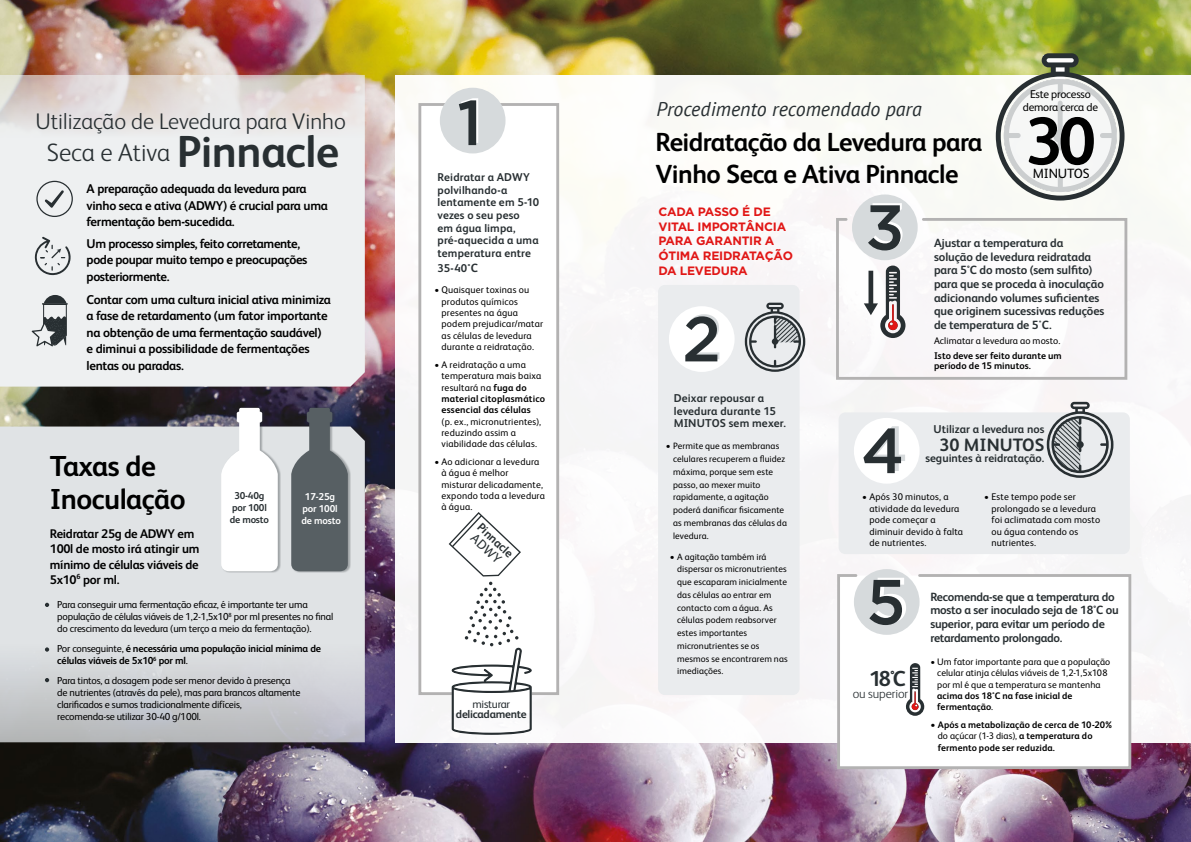
<style>
.page{position:relative;width:1191px;height:842px;background:#fff}
.page>*{position:absolute;margin:0;border:0;box-sizing:border-box;transform-origin:0 0}
.t1{font:700 67.2px "FS Albert";color:#000}
.t2{font:500 63.4px "Gotham";color:#282f32}
.t3{font:700 44.9px "FS Albert";letter-spacing:-.01em;color:#282f32}
.t4{font:700 28.9px/32.5px "FS Albert";letter-spacing:-.02em;color:#000}
.t5{font:700 26.2px/31.1px "FS Albert";letter-spacing:-.02em;color:#000}
.t6{font:300 25.2px "FS Albert";color:#282f32}
.t7{font:300 22.7px "FS Albert";color:#282f32}
.t8{font:700 21.7px "FS Albert";color:#282f32}
.t9{font:italic 20px "PT Sans";color:#282f32}
.t10{font:700 17.9px "FS Albert";color:#282f32}
.t11{font:13.5px "FS Albert";letter-spacing:-.01em;color:#000}
.t12{font:13.2px "FS Albert";color:#282f32}
.t13{font:700 12.7px/16.5px "FS Albert";letter-spacing:-.02em;color:#000}
.t14{font:300 12.7px "FS Albert";letter-spacing:-.01em;color:#282f32}
.t15{font:700 12.6px/15px "FS Albert";letter-spacing:-.02em;color:#000}
.t16{font:700 12.1px/14.8px "Gotham";letter-spacing:-.02em;color:#e11716}
.t17{font:700 12px/13.7px "FS Albert";letter-spacing:-.015em;color:#282f32}
.t18{font:700 11.4px/12.3px "FS Albert";color:#282f32}
.t19{font:700 11.3px/12.7px "FS Albert";letter-spacing:.01em;color:#282f32}
.t20{font:11.3px/13px "FS Albert";letter-spacing:-.02em;color:#000;text-align:center}
.t21{font:700 11.3px "FS Albert";letter-spacing:-.02em;color:#282f32}
.t22{font:11.3px "FS Albert";letter-spacing:-.02em;color:#282f32}
.t23{font:10.2px/12px "FS Albert";letter-spacing:-.02em;color:#000}
.t24{font:700 10.2px/12px "FS Albert";letter-spacing:-.02em;color:#000}
.t25{font:700 10px/11.9px "FS Albert";letter-spacing:-.02em;color:#282f32;text-align:center}
.t26{font:700 10px/11.9px "FS Albert";letter-spacing:-.01em;color:#fff;text-align:center}
.t27{font:9.7px/11.3px "FS Albert";letter-spacing:.015em;color:#000}
.t28{font:700 9.7px/9.9px "FS Albert";letter-spacing:.005em;color:#000}
.t29{font:700 9.5px/11.4px "FS Albert";letter-spacing:.01em;color:#000}
.t30{font:9.5px/11.4px "FS Albert";letter-spacing:.01em;color:#000;text-align:center}
.t31{font:9.2px/12.7px "FS Albert";letter-spacing:.01em;color:#000}
.s1{font-weight:400}
.s2{font-size:12px}
.s3{font-weight:700}
.s4{font-size:9.7px}
.s5{font-weight:400;font-size:10px}
</style>
<div class="page">
<img style="left:0;top:0;width:1191px;height:842px">
<div style="left:394px;top:75px;width:797px;height:667px;background:#f9f9f8"></div>
<svg style="left:0;top:426px;width:365px;height:316px;fill:#e0e3e5"></svg>
<svg style="left:0;top:75px;width:365px;height:312px;fill:#eef0f1"></svg>
<svg style="left:45px;top:603px;width:4px;height:4px"></svg>
<svg style="left:45px;top:647px;width:4px;height:5px"></svg>
<svg style="left:45px;top:678px;width:4px;height:4px"></svg>
<div style="left:36px;top:181px;width:37px;height:36px;border:1px solid #282f32;border-radius:50%"></div>
<svg style="left:45px;top:190px;width:19px;height:18px"></svg>
<svg style="left:30px;top:232px;width:44px;height:47px"></svg>
<hr style="left:42px;top:303px;width:26px;height:2px;background:#282f32">
<svg style="left:32px;top:295px;width:35px;height:52px"></svg>
<div style="left:221px;top:406px;width:60px;height:167px;background:#282f32;opacity:.35"></div>
<svg style="left:221px;top:408px;width:57px;height:163px"></svg>
<div style="left:291px;top:406px;width:60px;height:167px;background:#282f32;opacity:.35"></div>
<svg style="left:291px;top:408px;width:57px;height:163px"></svg>
<svg style="left:418px;top:103px;width:142px;height:592px"></svg>
<div style="left:440px;top:88px;width:65px;height:65px;background:#d6dadc;border-radius:50%"></div>
<svg style="left:445px;top:509px;width:87px;height:226px"></svg>
<svg style="left:835px;top:574px;width:297px;height:196px"></svg>
<div style="left:658px;top:285px;width:141px;height:410px;background:#eaecee;border-radius:7px"></div>
<div style="left:669px;top:306px;width:65px;height:66px;background:#fff;border-radius:50%"></div>
<svg style="left:745px;top:303px;width:60px;height:69px"></svg>
<div style="left:838px;top:412px;width:291px;height:142px;background:#eaecee;border-radius:7px"></div>
<div style="left:854px;top:418px;width:65px;height:66px;background:#fff;border-radius:50%"></div>
<svg style="left:1046px;top:402px;width:67px;height:76px"></svg>
<svg style="left:836px;top:218px;width:292px;height:162px"></svg>
<div style="left:852px;top:194px;width:65px;height:66px;background:#d6dadc;border-radius:50%"></div>
<svg style="left:863px;top:266px;width:42px;height:72px"></svg>
<svg style="left:906px;top:663px;width:18px;height:53px"></svg>
<div style="left:854px;top:569px;width:65px;height:66px;background:#d6dadc;border-radius:50%"></div>
<svg style="left:995px;top:53px;width:129px;height:148px"></svg>
<svg style="left:1003px;top:79px;width:114px;height:113px"></svg>
<h3 class="t7" style="left:35px;top:106px;width:312px">Utilização de Levedura para Vinho</h3>
<h3 class="t6" style="left:47px;top:136px;width:125px">Seca e Ativa</h3>
<h3 class="t13" style="left:87px;top:180px;width:243px">A preparação adequada da levedura para vinho seca e ativa (ADWY) é crucial para uma fermentação bem-sucedida.</h3>
<h3 class="t13" style="left:87px;top:234px;width:222px">Um processo simples, feito corretamente, pode poupar muito tempo e preocupações posteriormente.</h3>
<h3 class="t13" style="left:87px;top:290px;width:246px">Contar com uma cultura inicial ativa minimiza a fase de retardamento (um fator importante na obtenção de uma fermentação saudável) e diminui a possibilidade de fermentações lentas ou paradas.</h3>
<h3 class="t3" style="left:177px;top:121px;width:164px">Pinnacle</h3>
<h3 class="t4" style="left:50px;top:449px;width:137px">Taxas de<br>Inoculação</h3>
<p class="t15" style="left:50px;top:526px;width:151px">Reidratar 25g de ADWY em<br>100l de mosto irá atingir um mínimo de células viáveis de<br>5x10<sup>6</sup> por ml.</p>
<p class="t25" style="left:230px;top:490px;width:41px">30-40g por 100l de mosto</p>
<p class="t26" style="left:301px;top:490px;width:41px">17-25g por 100l de mosto</p>
<p class="t23" style="left:57px;top:598px;width:277px">Para conseguir uma fermentação eficaz, é importante ter uma população de células viáveis de 1,2-1,5x10<sup>8</sup> por ml presentes no final do crescimento da levedura (um terço a meio da fermentação).</p>
<p class="t24" style="left:57px;top:642px;width:265px"><span class="s1">Por conseguinte,</span> é necessária uma população inicial mínima de células viáveis de 5x10<sup>6</sup> por ml<span class="s1">.</span></p>
<p class="t23" style="left:57px;top:674px;width:245px">Para tintos, a dosagem pode ser menor devido à presença de nutrientes (através da pele), mas para brancos altamente clarificados e sumos tradicionalmente difíceis, recomenda-se utilizar 30-40 g/100l.</p>
<h2 class="t2" style="left:457px;top:87px;width:27px">1</h2>
<p class="t19" style="left:437px;top:170px;width:103px">Reidratar a ADWY polvilhando-a lentamente em 5-10 vezes o seu peso<br>em água limpa, pré-aquecida a uma temperatura entre</p>
<p class="t19" style="left:437px;top:261px;width:42px">35-40°<span class="s2">C</span></p>
<p class="t27" style="left:441px;top:284px;width:103px;text-indent:-7px">• Quaisquer toxinas ou produtos químicos presentes na água podem prejudicar/matar as células de levedura durante a reidratação.</p>
<p class="t27" style="left:441px;top:358px;width:105px;text-indent:-7px">• A reidratação a uma temperatura mais baixa resultará na <span class="s3">fuga do material citoplasmático essencial das células</span></p>
<p class="t27" style="left:441px;top:415px;width:101px">(p. ex., micronutrientes), reduzindo assim a viabilidade das células.</p>
<p class="t27" style="left:441px;top:456px;width:105px;text-indent:-7px">• Ao adicionar a levedura à água é melhor misturar delicadamente, expondo toda a levedura à água.</p>
<p class="t17" style="left:484px;top:520px;width:46px;rotate:43deg">Pinnacle</p>
<h3 class="t12" style="left:479px;top:529px;width:38px;rotate:44deg">ADWY</h3>
<p class="t22" style="left:472px;top:697px;width:39px">misturar</p>
<p class="t21" style="left:456px;top:706px;width:72px">delicadamente</p>
<h3 class="t9" style="left:656px;top:96px;width:267px">Procedimento recomendado para</h3>
<h3 class="t5" style="left:655px;top:126px;width:329px">Reidratação da Levedura para<br>Vinho Seca e Ativa Pinnacle</h3>
<p class="t20" style="left:1022px;top:87px;width:77px">Este processo demora cerca de</p>
<h1 class="t1" style="left:1025px;top:96px;width:72px">30</h1>
<h3 class="t11" style="left:1032px;top:165px;width:58px">MINUTOS</h3>
<p class="t16" style="left:658px;top:204px;width:136px">CADA PASSO É DE<br>VITAL IMPORTÂNCIA<br>PARA GARANTIR A<br>ÓTIMA REIDRATAÇÃO<br>DA LEVEDURA</p>
<h2 class="t2" style="left:682px;top:303px;width:40px">2</h2>
<p class="t18" style="left:674px;top:392px;width:114px">Deixar repousar a levedura durante 15<br>MINUTOS sem mexer.</p>
<p class="t31" style="left:673px;top:439px;width:115px;text-indent:-7px"><span class="s4">•</span> Permite que as membranas celulares recuperem a fluidez máxima, porque sem este passo, ao mexer muito rapidamente, a agitação poderá danificar fisicamente as membranas das células da levedura.</p>
<p class="t31" style="left:677px;top:550px;width:112px;text-indent:-7px"><span class="s4">•</span> A agitação também irá dispersar os micronutrientes que escaparam inicialmente das células ao entrar em contacto com a água. As células podem reabsorver estes importantes micronutrientes se os mesmos se encontrarem nas imediações.</p>
<h2 class="t2" style="left:865px;top:191px;width:41px">3</h2>
<p class="t17" style="left:934px;top:236px;width:172px">Ajustar a temperatura da solução de levedura reidratada para 5°C do mosto (sem sulfito) para que se proceda à inoculação adicionando volumes suficientes que originem sucessivas reduções de temperatura de 5˚C.</p>
<p class="t27" style="left:934px;top:335px;width:128px">Aclimatar a levedura ao mosto.</p>
<p class="t28" style="left:934px;top:350px;width:129px">Isto deve ser feito durante um período de 15 minutos.</p>
<p class="t18" style="left:933px;top:422px;width:112px">Utilizar a levedura nos</p>
<h3 class="t10" style="left:939px;top:433px;width:106px">30 MINUTOS</h3>
<p class="t18" style="left:925px;top:452px;width:120px">seguintes à reidratação.</p>
<p class="t27" style="left:991px;top:490px;width:110px;line-height:11.6px;text-indent:-7px">• Este tempo pode ser prolongado se a levedura foi aclimatada com mosto ou água contendo os nutrientes.</p>
<h2 class="t2" style="left:861px;top:415px;width:45px">4</h2>
<p class="t27" style="left:869px;top:490px;width:95px;line-height:11.6px;text-indent:-7px">• Após 30 minutos, a atividade da levedura pode começar a diminuir devido à falta de nutrientes.</p>
<h2 class="t2" style="left:866px;top:566px;width:41px">5</h2>
<h3 class="t8" style="left:869px;top:664px;width:38px">18˚C</h3>
<h3 class="t14" style="left:852px;top:685px;width:57px">ou superior</h3>
<p class="t17" style="left:930px;top:589px;width:190px">Recomenda-se que a temperatura do mosto a ser inoculado seja de 18°C ou superior, para evitar um período de retardamento prolongado.</p>
<p class="t30" style="left:930px;top:655px;width:181px">• Um fator importante para que a população celular atinja células viáveis de 1,2-1,5x108 por ml é que a temperatura se mantenha</p>
<p class="t29" style="left:937px;top:690px;width:137px">acima dos 18°C na fase inicial de fermentação<span class="s1">.</span></p>
<p class="t29" style="left:937px;top:718px;width:175px;text-indent:-7px"><span class="s5">•</span> Após a metabolização de cerca de 10-20% <span class="s1">do açúcar (1-3 dias),</span> a temperatura do fermento pode ser reduzida.</p>
</div>
